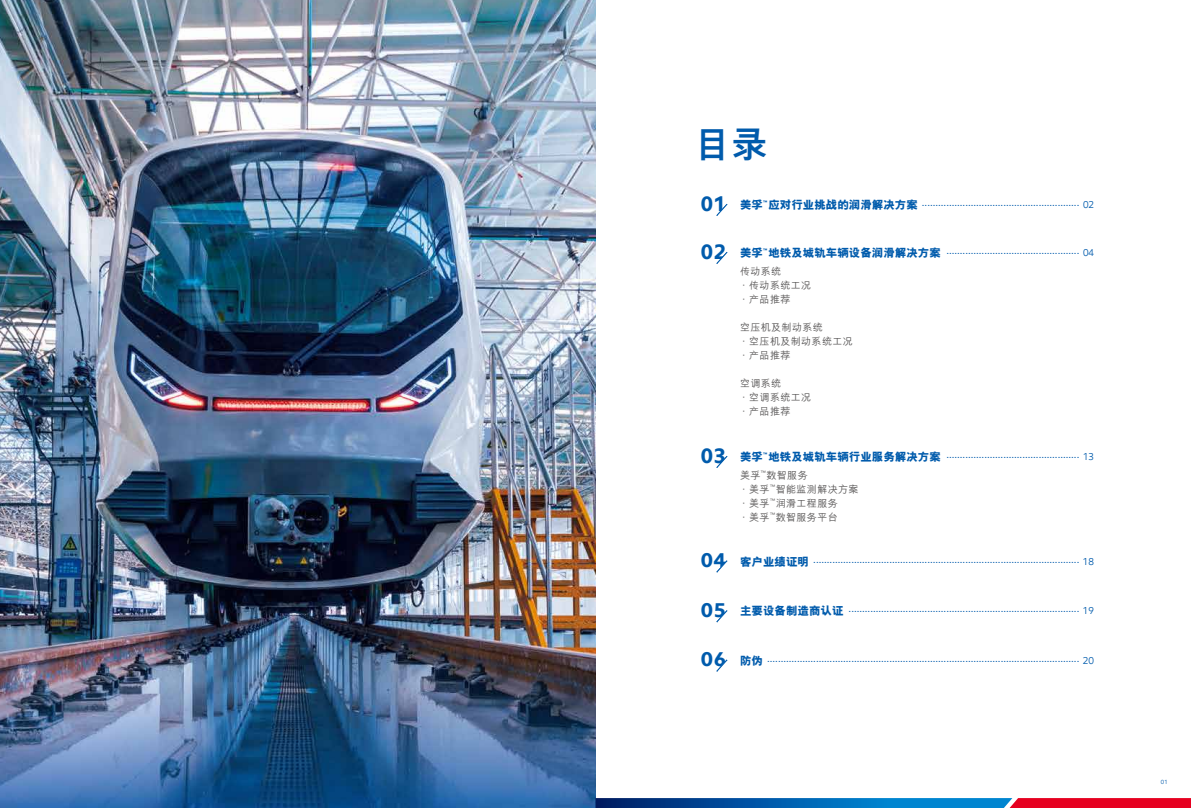
<style>
.page{position:relative;width:1191px;height:808px;background:#fff}
.page>*{position:absolute;margin:0;border:0;box-sizing:border-box;transform-origin:0 0}
.t1{font:800 36px "M Hei PRC";color:#005bac}
.t2{font:700 21px "E Mprint";color:#005bac}
.t3{font:700 20px "E Mprint";color:#005bac;scale:1.05 1}
.t4{font:11.5px "E Mprint";color:#005bac}
.t5{font:800 11.5px "M Hei PRC";color:#005bac}
.t6{font:500 10px/14px "M Hei PRC";letter-spacing:.04em;color:#595757}
.t7{font:6px "E Mprint";color:#005bac}
.t8{font:700 5px "E Mprint";color:#005bac}
.s1{font-family:"M Hei PRC";font-weight:800}
</style>
<div class="page">
<img style="left:0;top:0;width:595px;height:808px">
<svg style="left:716px;top:204px;width:12px;height:12px"></svg>
<svg style="left:716px;top:252px;width:12px;height:12px"></svg>
<svg style="left:716px;top:456px;width:12px;height:12px"></svg>
<svg style="left:716px;top:560px;width:12px;height:13px"></svg>
<svg style="left:716px;top:610px;width:12px;height:13px"></svg>
<svg style="left:716px;top:659px;width:12px;height:13px"></svg>
<svg style="left:595px;top:798px;width:596px;height:10px;background:#484683"></svg>
<h1 class="t1" style="left:694px;top:124px;width:75px">目录</h1>
<p class="t5" style="left:740px;top:199px;width:24px">美孚</p>
<p class="t8" style="left:763px;top:199px;width:6px">™</p>
<p class="t4" style="left:768px;top:195px;width:327px"><span class="s1">应对行业挑战的润滑解决方案</span> .......................................................... <sub>02</sub></p>
<p class="t5" style="left:740px;top:247px;width:24px">美孚</p>
<p class="t8" style="left:763px;top:247px;width:6px">™</p>
<p class="t4" style="left:768px;top:243px;width:327px"><span class="s1">地铁及城轨车辆设备润滑解决方案</span> ................................................. <sub>04</sub></p>
<p class="t6" style="left:739px;top:265px;width:74px">传动系统<br>·传动系统工况·产品推荐</p>
<p class="t6" style="left:739px;top:321px;width:115px">空压机及制动系统<br>·空压机及制动系统工况·产品推荐</p>
<p class="t6" style="left:739px;top:377px;width:74px">空调系统<br>·空调系统工况·产品推荐</p>
<p class="t5" style="left:740px;top:451px;width:24px">美孚</p>
<p class="t8" style="left:763px;top:451px;width:6px">™</p>
<p class="t4" style="left:768px;top:447px;width:327px"><span class="s1">地铁及城轨车辆行业服务解决方案</span> ................................................. <sub>13</sub></p>
<p class="t6" style="left:739px;top:469px;width:121px">美孚<sup>™</sup>数智服务<br>·美孚<sup>™</sup>智能监测解决方案·美孚<sup>™</sup>润滑工程服务<br>·美孚<sup>™</sup>数智服务平台</p>
<p class="t4" style="left:740px;top:552px;width:355px"><span class="s1">客户业绩证明</span> .................................................................................................. <sub>18</sub></p>
<p class="t4" style="left:740px;top:601px;width:355px"><span class="s1">主要设备制造商认证</span> ..................................................................................... <sub>19</sub></p>
<p class="t4" style="left:740px;top:651px;width:355px"><span class="s1">防伪</span> ................................................................................................................... <sub>20</sub></p>
<h2 class="t2" style="left:700px;top:191px;width:27px">01</h2>
<h2 class="t2" style="left:700px;top:239px;width:27px">02</h2>
<h2 class="t2" style="left:700px;top:443px;width:27px">03</h2>
<h3 class="t3" style="left:700px;top:548px;width:26px">04</h3>
<h3 class="t3" style="left:700px;top:597px;width:26px">05</h3>
<h3 class="t3" style="left:700px;top:647px;width:26px">06</h3>
<p class="t7" style="left:1160px;top:778px;width:8px">01</p>
</div>
